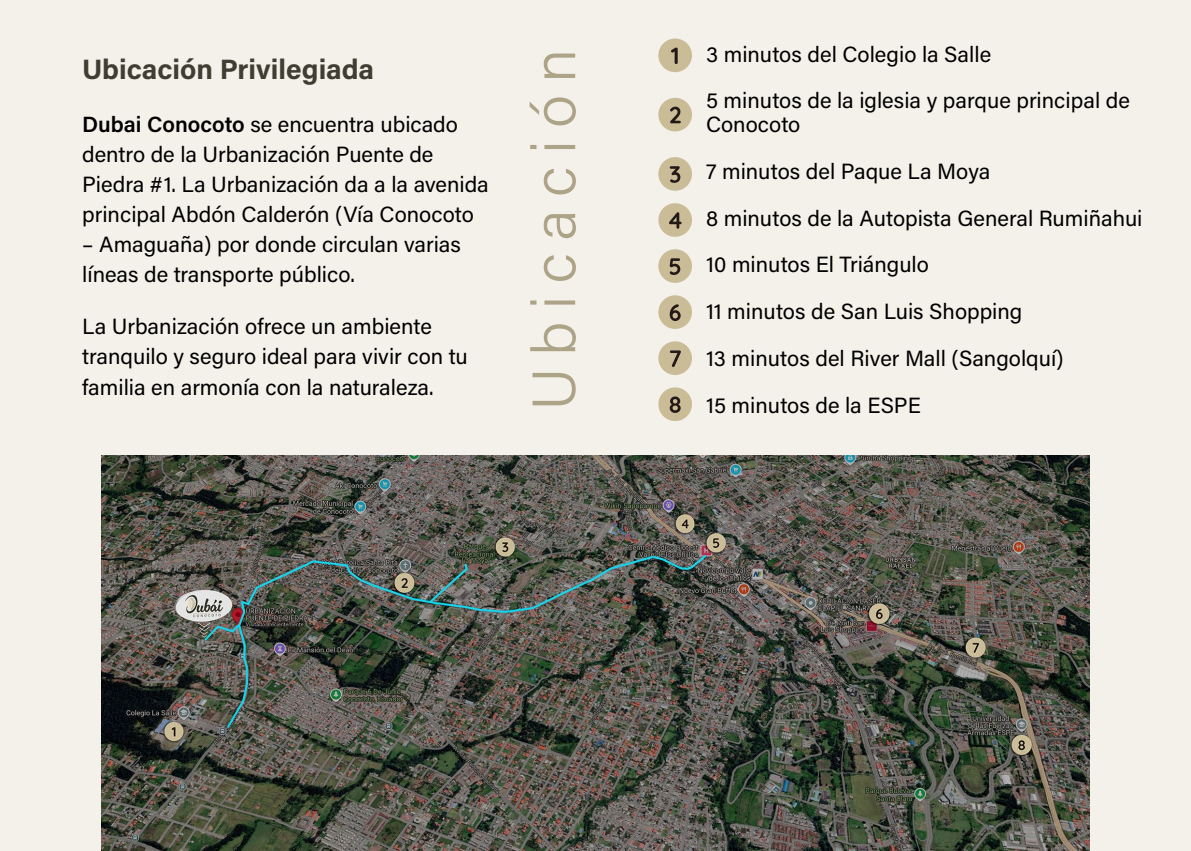
<style>
.page{position:relative;width:1191px;height:851px;background:#fff}
.page>*{position:absolute;margin:0;border:0;box-sizing:border-box;transform-origin:0 0}
.t1{font:300 61.2px "Acumin Pro";letter-spacing:.2em;color:#ada387}
.t2{font:700 28px "Acumin Pro";color:#403e32}
.t3{font:22px/46.6px "Acumin Pro";color:#000}
.s1{font-weight:600}
</style>
<div class="page">
<div style="left:0;top:0;width:1191px;height:850px;background:#f4f1ea"></div>
<img style="left:101px;top:455px;width:988px;height:395px">
<div style="left:658px;top:38px;width:34px;height:34px;background:#cabc97;border-radius:50%"></div>
<svg style="left:671px;top:48px;width:6px;height:16px"></svg>
<div style="left:658px;top:98px;width:34px;height:33px;background:#cabc97;border-radius:50%"></div>
<svg style="left:670px;top:107px;width:11px;height:16px"></svg>
<div style="left:658px;top:157px;width:34px;height:34px;background:#cabc97;border-radius:50%"></div>
<svg style="left:670px;top:166px;width:10px;height:17px"></svg>
<div style="left:658px;top:203px;width:34px;height:34px;background:#cabc97;border-radius:50%"></div>
<svg style="left:669px;top:212px;width:12px;height:17px"></svg>
<div style="left:658px;top:249px;width:34px;height:34px;background:#cabc97;border-radius:50%"></div>
<svg style="left:670px;top:258px;width:10px;height:17px"></svg>
<div style="left:658px;top:295px;width:34px;height:34px;background:#cabc97;border-radius:50%"></div>
<svg style="left:669px;top:304px;width:11px;height:17px"></svg>
<div style="left:658px;top:341px;width:34px;height:34px;background:#cabc97;border-radius:50%"></div>
<svg style="left:670px;top:350px;width:11px;height:17px"></svg>
<div style="left:658px;top:387px;width:34px;height:34px;background:#cabc97;border-radius:50%"></div>
<svg style="left:669px;top:396px;width:11px;height:17px"></svg>
<p class="t2" style="left:82px;top:49px;width:293px">Ubicación Privilegiada</p>
<p class="t3" style="left:82px;top:108px;width:408px;line-height:30px"><span class="s1">Dubai Conocoto</span> se encuentra ubicado dentro de la Urbanización Puente de Piedra #1. La Urbanización da a la avenida principal Abdón Calderón (Vía Conocoto</p>
<p class="t3" style="left:82px;top:228px;width:380px;line-height:30px">– Amaguaña) por donde circulan varias líneas de transporte público.</p>
<p class="t3" style="left:82px;top:311px;width:387px;line-height:30px">La Urbanización ofrece un ambiente tranquilo y seguro ideal para vivir con tu familia en armonía con la naturaleza.</p>
<h1 class="t1" style="left:511px;top:411px;width:363px;rotate:-90deg">Ubicación</h1>
<p class="t3" style="left:706px;top:30px;width:425px">3 minutos del Colegio la Salle<br>5 minutos de la iglesia y parque principal de</p>
<p class="t3" style="left:706px;top:100px;width:438px">Conocoto<br>7 minutos del Paque La Moya<br>8 minutos de la Autopista General Rumiñahui<br>10 minutos El Triángulo<br>11 minutos de San Luis Shopping<br>13 minutos del River Mall (Sangolquí)<br>15 minutos de la ESPE</p>
</div>
